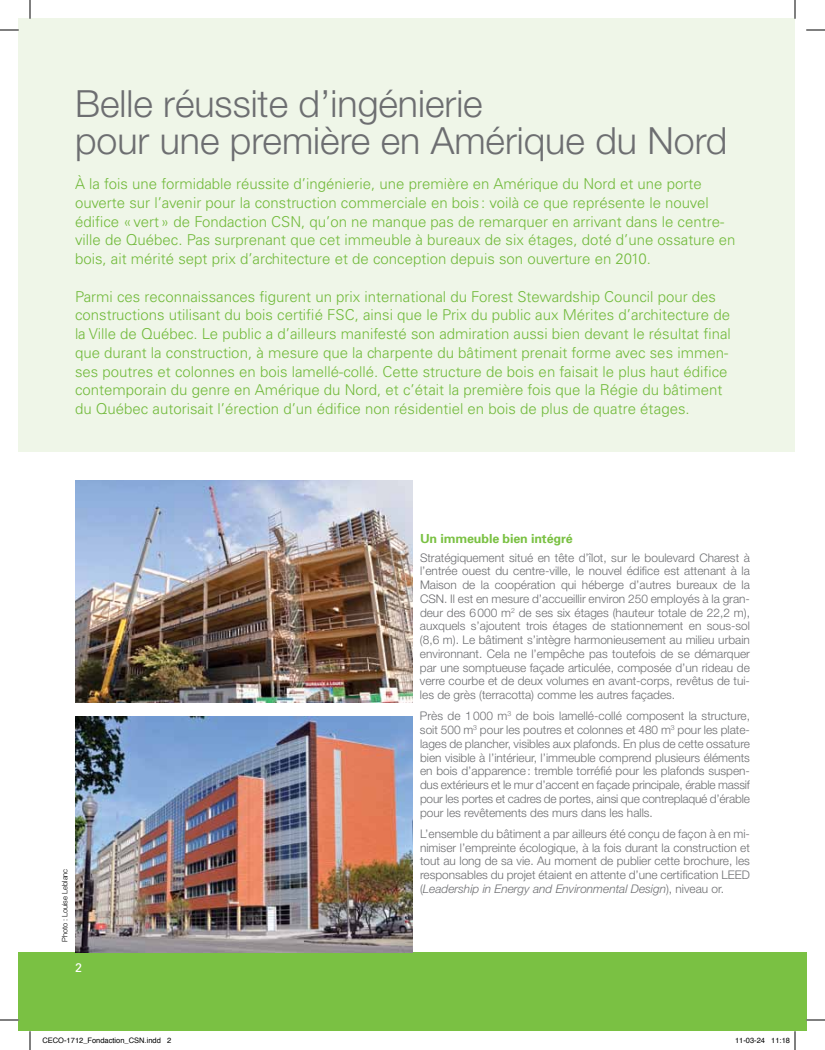
<style>
.page{position:relative;width:825px;height:1050px;background:#fff}
.page>*{position:absolute;margin:0;border:0;box-sizing:border-box;transform-origin:0 0}
.t1{font:300 37.5px/37.5px "Helvetica Neue";color:#6d6e71}
.t2{font:300 15px/18.8px "Univers";color:#7ac143}
.t3{font:700 12.5px "Univers";letter-spacing:-.01em;color:#7ac143}
.t4{font:12.5px "Univers";color:#fff}
.t5{font:300 11.88px/13.8px "Helvetica Neue";color:#6d6e71;text-align:justify}
.t6{font:7.5px "Helvetica";color:#000}
.t7{font:300 7.5px "Helvetica Neue";color:#000}
.s1{font-style:italic}
</style>
<div class="page">
<div style="left:19px;top:952px;width:776px;height:79px;background:#7ac143"></div>
<div style="left:795px;top:952px;width:11px;height:79px;background:#7ac143"></div>
<div style="left:19px;top:19px;width:776px;height:433px;background:#eff6e8"></div>
<img style="left:75px;top:481px;width:337px;height:221px">
<img style="left:75px;top:717px;width:337px;height:235px">
<svg style="left:0;top:29px;width:19px;height:2px"></svg>
<svg style="left:806px;top:29px;width:19px;height:2px"></svg>
<svg style="left:0;top:1019px;width:19px;height:2px"></svg>
<svg style="left:806px;top:1019px;width:19px;height:2px"></svg>
<svg style="left:29px;top:0;width:2px;height:19px"></svg>
<svg style="left:29px;top:1031px;width:2px;height:19px"></svg>
<svg style="left:794px;top:0;width:2px;height:19px"></svg>
<svg style="left:794px;top:1031px;width:2px;height:19px"></svg>
<h1 class="t1" style="left:75px;top:84px;width:654px">Belle réussite d’ingénierie<br>pour une première en Amérique du Nord</h1>
<p class="t2" style="left:75px;top:174px;width:662px">À la fois une formidable réussite d’ingénierie, une première en Amérique du Nord et une porte ouverte sur l’avenir pour la construction commerciale en bois : voilà ce que représente le nouvel édifice «vert» de Fondaction CSN, qu’on ne manque pas de remarquer en arrivant dans le centre&shy;ville de Québec. Pas surprenant que cet immeuble à bureaux de six étages, doté d’une ossature en bois, ait mérité sept prix d’architecture et de conception depuis son ouverture en 2010.</p>
<p class="t2" style="left:75px;top:286px;width:657px">Parmi ces reconnaissances figurent un prix international du Forest Stewardship Council pour des constructions utilisant du bois certifié FSC, ainsi que le Prix du public aux Mérites d’architecture de la Ville de Québec. Le public a d’ailleurs manifesté son admiration aussi bien devant le résultat final que durant la construction, à mesure que la charpente du bâtiment prenait forme avec ses immen&shy;ses poutres et colonnes en bois lamellé-collé. Cette structure de bois en faisait le plus haut édifice contemporain du genre en Amérique du Nord, et c’était la première fois que la Régie du bâtiment du Québec autorisait l’érection d’un édifice non résidentiel en bois de plus de quatre étages.</p>
<p class="t7" style="left:60px;top:942px;width:75px;rotate:-90deg">Photo: Louise Leblanc</p>
<p class="t4" style="left:75px;top:960px;width:8px">2</p>
<p class="t3" style="left:420px;top:531px;width:154px">Un immeuble bien intégré</p>
<p class="t5" style="left:420px;top:550px;width:332px">Stratégiquement situé en tête d’îlot, sur le boulevard Charest à l’entrée ouest du centre-ville, le nouvel édifice est attenant à la Maison de la coopération qui héberge d’autres bureaux de la CSN. Il est en mesure d’accueillir environ 250 employés à la gran&shy;deur des 6000 m<sup>2</sup> de ses six étages (hauteur totale de 22,2 m), auxquels s’ajoutent trois étages de stationnement en sous-sol (8,6 m). Le bâtiment s’intègre harmonieusement au milieu urbain environnant. Cela ne l’empêche pas toutefois de se démarquer par une somptueuse façade articulée, composée d’un rideau de verre courbe et de deux volumes en avant-corps, revêtus de tui&shy;les de grès (terracotta) comme les autres façades.</p>
<p class="t5" style="left:420px;top:709px;width:332px">Près de 1000 m<sup>3</sup> de bois lamellé-collé composent la structure, soit 500 m<sup>3</sup> pour les poutres et colonnes et 480 m<sup>3</sup> pour les plate&shy;lages de plancher, visibles aux plafonds. En plus de cette ossature bien visible à l’intérieur, l’immeuble comprend plusieurs éléments en bois d’apparence: tremble torréfié pour les plafonds suspen&shy;dus extérieurs et le mur d’accent en façade principale, érable massif pour les portes et cadres de portes, ainsi que contreplaqué d’érable pour les revêtements des murs dans les halls.</p>
<p class="t5" style="left:420px;top:827px;width:332px">L’ensemble du bâtiment a par ailleurs été conçu de façon à en mi&shy;nimiser l’empreinte écologique, à la fois durant la construction et tout au long de sa vie. Au moment de publier cette brochure, les responsables du projet étaient en attente d’une certification LEED (<span class="s1">Leadership in Energy and Environmental Design</span>), niveau or.</p>
<p class="t6" style="left:42px;top:1034px;width:130px">CECO-1712_Fondaction_CSN.indd 2</p>
<p class="t6" style="left:735px;top:1034px;width:57px">11-03-24 11:18</p>
</div>
